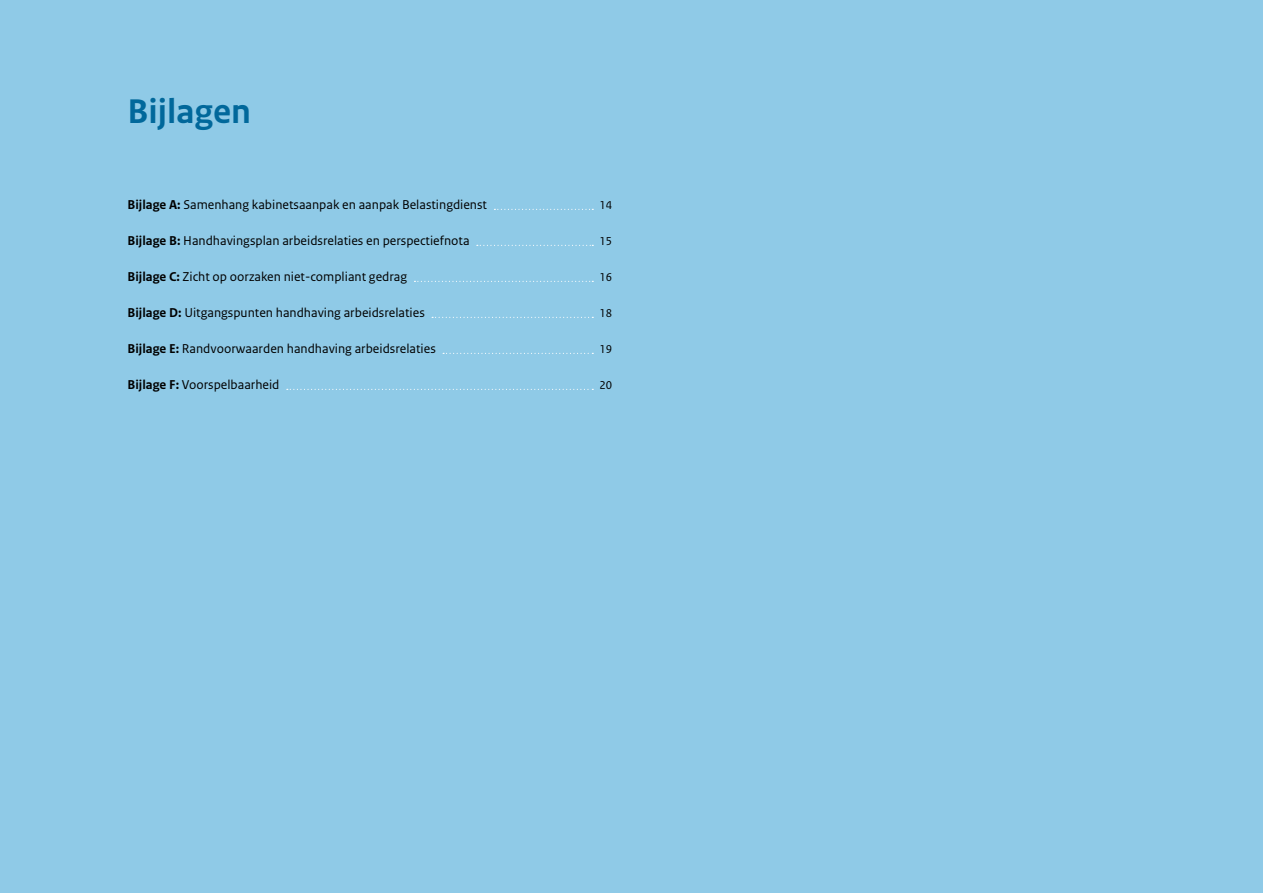
<style>
.page{position:relative;width:1263px;height:893px;background:#8fcae7}
.page>*{position:absolute;margin:0;border:0;box-sizing:border-box;transform-origin:0 0}
.H2_Hoofdstuk{font:700 36px "Rijksoverheid Sans Text";color:#01689b}
.A_Inhop_Bijlage{font:13.5px "Rijksoverheid Sans Text";color:#000}
.A_Inhop_Bijlage-2{font:12px "Rijksoverheid Sans Text";color:#000}
.s1{font-weight:700}
</style>
<div class="page">
<svg style="left:494px;top:209px;width:99px;height:1px"></svg>
<svg style="left:477px;top:245px;width:116px;height:1px"></svg>
<svg style="left:414px;top:281px;width:179px;height:1px"></svg>
<svg style="left:432px;top:317px;width:161px;height:1px"></svg>
<svg style="left:443px;top:353px;width:150px;height:1px"></svg>
<svg style="left:287px;top:389px;width:306px;height:1px"></svg>
<h2 class="H2_Hoofdstuk" style="left:128px;top:91px;width:125px">Bijlagen</h2>
<p class="A_Inhop_Bijlage" style="left:128px;top:197px;width:361px"><span class="s1">Bijlage A:</span> Samenhang kabinetsaanpak en aanpak Belastingdienst</p>
<p class="A_Inhop_Bijlage-2" style="left:600px;top:199px;width:14px">14</p>
<p class="A_Inhop_Bijlage" style="left:128px;top:233px;width:343px"><span class="s1">Bijlage B:</span> Handhavingsplan arbeidsrelaties en perspectiefnota</p>
<p class="A_Inhop_Bijlage-2" style="left:600px;top:235px;width:14px">15</p>
<p class="A_Inhop_Bijlage" style="left:128px;top:269px;width:281px"><span class="s1">Bijlage C:</span> Zicht op oorzaken niet-compliant gedrag</p>
<p class="A_Inhop_Bijlage-2" style="left:600px;top:271px;width:14px">16</p>
<p class="A_Inhop_Bijlage" style="left:128px;top:305px;width:299px"><span class="s1">Bijlage D:</span> Uitgangspunten handhaving arbeidsrelaties</p>
<p class="A_Inhop_Bijlage-2" style="left:600px;top:307px;width:14px">18</p>
<p class="A_Inhop_Bijlage" style="left:128px;top:341px;width:310px"><span class="s1">Bijlage E:</span> Randvoorwaarden handhaving arbeidsrelaties</p>
<p class="A_Inhop_Bijlage-2" style="left:600px;top:343px;width:14px">19</p>
<p class="A_Inhop_Bijlage" style="left:128px;top:377px;width:153px"><span class="s1">Bijlage F:</span> Voorspelbaarheid</p>
<p class="A_Inhop_Bijlage-2" style="left:600px;top:379px;width:14px">20</p>
</div>
